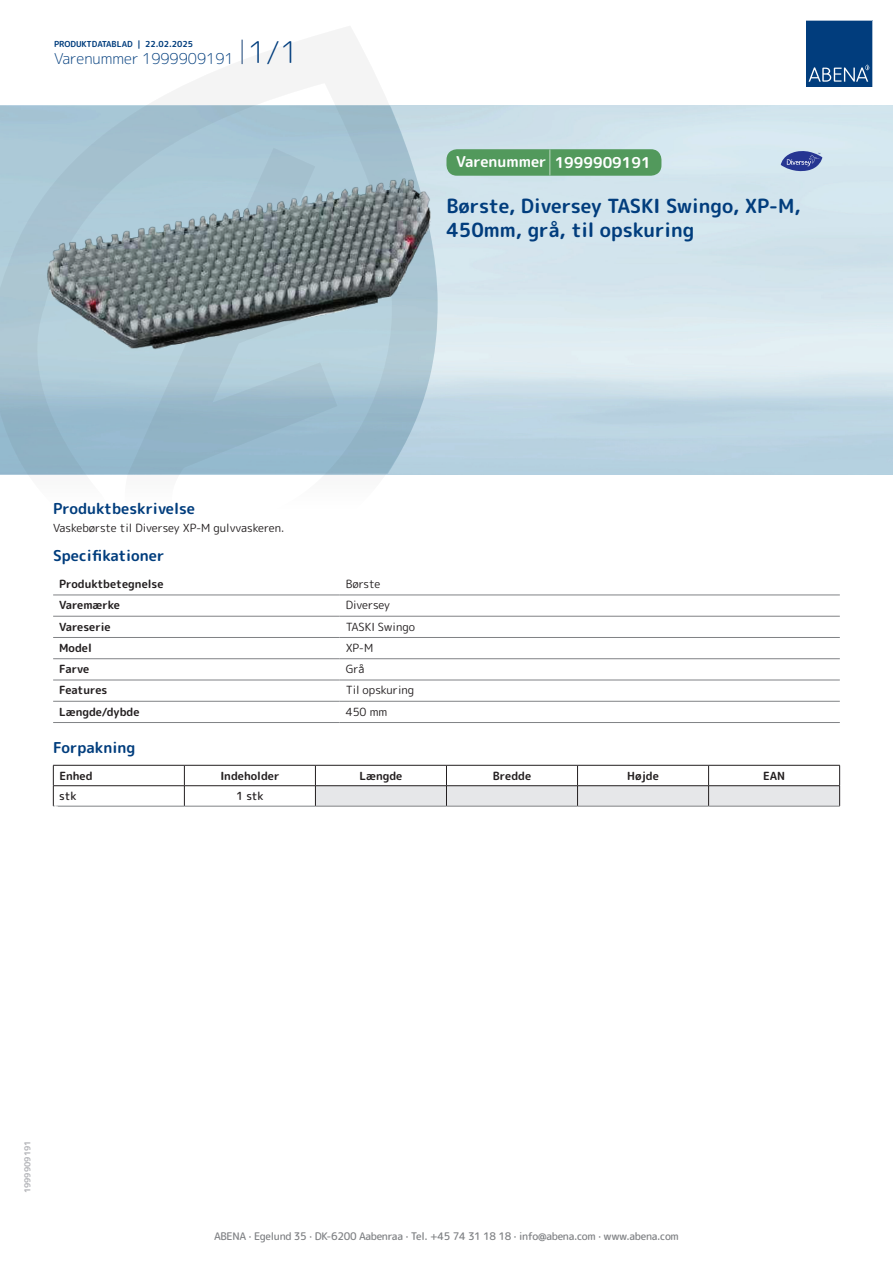
<style>
.page{position:relative;width:893px;height:1263px;background:#fff}
.page>*{position:absolute;margin:0;border:0;box-sizing:border-box;transform-origin:0 0}
.t1{font:700 19.5px/24px "Rounded Mplus 1 c";color:#013d7d}
.t2{font:700 15px "Rounded Mplus 1 c";color:#013d7d}
.t3{font:300 15px "Rounded Mplus 1 c";color:#013d7d}
.t4{font:700 15px "Rounded Mplus 1 c";color:#fff}
.t5{font:700 11.25px "Rounded Mplus 1 c";color:#231f20}
.t6{font:11.25px "Rounded Mplus 1 c";color:#231f20}
.t7{font:500 11.25px "Rounded Mplus 1 c";letter-spacing:-.01em;color:#231f20}
.t8{font:500 10.5px "Rounded Mplus 1 c";letter-spacing:-.03em;color:#808285}
.t9{font:700 10.5px "Rounded Mplus 1 c";color:#fff}
.t10{font:700 8.25px "Rounded Mplus 1 c";color:#013d7d}
.t11{font:700 8.25px "Rounded Mplus 1 c";color:#b2b3b7}
.s1{font-size:30px}
.s2{font-size:25.5px}
</style>
<div class="page">
<svg style="left:0;top:26px;width:439px;height:569px"></svg>
<svg style="left:0;top:106px;width:438px;height:368px;background:#a4c2d2"></svg>
<svg style="left:242px;top:40px;width:1px;height:24px"></svg>
<svg style="left:806px;top:20px;width:67px;height:67px;background:#144b86"></svg>
<img style="left:47px;top:178px;width:384px;height:172px">
<hr style="left:53px;top:595px;width:287px;height:1px;background:#808285">
<hr style="left:340px;top:595px;width:500px;height:1px;background:#808285">
<hr style="left:53px;top:616px;width:287px;height:1px;background:#808285">
<hr style="left:340px;top:616px;width:500px;height:1px;background:#808285">
<hr style="left:53px;top:637px;width:287px;height:1px;background:#808285">
<hr style="left:340px;top:637px;width:500px;height:1px;background:#808285">
<hr style="left:53px;top:658px;width:287px;height:1px;background:#808285">
<hr style="left:340px;top:658px;width:500px;height:1px;background:#808285">
<hr style="left:53px;top:680px;width:287px;height:1px;background:#808285">
<hr style="left:340px;top:680px;width:500px;height:1px;background:#808285">
<hr style="left:53px;top:701px;width:287px;height:1px;background:#808285">
<hr style="left:340px;top:701px;width:500px;height:1px;background:#808285">
<hr style="left:53px;top:722px;width:287px;height:1px;background:#808285">
<hr style="left:340px;top:722px;width:500px;height:1px;background:#808285">
<hr style="left:53px;top:765px;width:131px;height:1px;background:#231f20">
<hr style="left:184px;top:765px;width:131px;height:1px;background:#231f20">
<hr style="left:53px;top:785px;width:131px;height:1px;background:#231f20">
<svg style="left:53px;top:765px;width:1px;height:41px"></svg>
<hr style="left:184px;top:785px;width:131px;height:1px;background:#231f20">
<svg style="left:184px;top:765px;width:1px;height:41px"></svg>
<svg style="left:315px;top:765px;width:525px;height:41px"></svg>
<hr style="left:53px;top:806px;width:131px;height:1px;background:#808285">
<hr style="left:184px;top:806px;width:131px;height:1px;background:#808285">
<hr style="left:315px;top:806px;width:131px;height:1px;background:#808285">
<hr style="left:446px;top:806px;width:131px;height:1px;background:#808285">
<hr style="left:577px;top:806px;width:132px;height:1px;background:#808285">
<hr style="left:709px;top:806px;width:131px;height:1px;background:#808285">
<div style="left:446px;top:149px;width:215px;height:27px;background:#52995c;border-radius:10px"></div>
<svg style="left:781px;top:151px;width:41px;height:20px"></svg>
<p class="t10" style="left:54px;top:38px;width:141px">PRODUKTDATABLAD | 22.02.2025</p>
<h2 class="t3" style="left:54px;top:48px;width:246px">Varenummer 1999909191 <span class="s1">1/1</span></h2>
<h2 class="t4" style="left:456px;top:152px;width:196px">Varenummer <span class="s2">|</span> 1999909191</h2>
<h1 class="t1" style="left:446px;top:194px;width:356px">Børste, Diversey TASKI Swingo, XP-M,<br>450mm, grå, til opskuring</h1>
<h2 class="t2" style="left:53px;top:498px;width:143px">Produktbeskrivelse</h2>
<p class="t6" style="left:53px;top:520px;width:233px">Vaskebørste til Diversey XP-M gulvvaskeren.</p>
<h2 class="t2" style="left:53px;top:545px;width:113px">Specifikationer</h2>
<p class="t5" style="left:59px;top:576px;width:106px">Produktbetegnelse</p>
<p class="t6" style="left:346px;top:576px;width:36px">Børste</p>
<p class="t5" style="left:59px;top:597px;width:62px">Varemærke</p>
<p class="t6" style="left:346px;top:597px;width:46px">Diversey</p>
<p class="t5" style="left:59px;top:618px;width:53px">Vareserie</p>
<p class="t6" style="left:346px;top:618px;width:71px">TASKI Swingo</p>
<p class="t5" style="left:59px;top:640px;width:34px">Model</p>
<p class="t6" style="left:346px;top:640px;width:29px">XP-M</p>
<p class="t5" style="left:59px;top:661px;width:32px">Farve</p>
<p class="t6" style="left:346px;top:661px;width:20px">Grå</p>
<p class="t5" style="left:59px;top:682px;width:50px">Features</p>
<p class="t6" style="left:346px;top:682px;width:70px">Til opskuring</p>
<p class="t5" style="left:59px;top:704px;width:82px">Længde/dybde</p>
<p class="t6" style="left:346px;top:704px;width:43px">450 mm</p>
<h2 class="t2" style="left:53px;top:737px;width:84px">Forpakning</h2>
<p class="t5" style="left:59px;top:768px;width:35px">Enhed</p>
<p class="t5" style="left:220px;top:768px;width:61px">Indeholder</p>
<p class="t5" style="left:359px;top:768px;width:44px">Længde</p>
<p class="t5" style="left:493px;top:768px;width:40px">Bredde</p>
<p class="t5" style="left:627px;top:768px;width:33px">Højde</p>
<p class="t5" style="left:763px;top:768px;width:24px">EAN</p>
<p class="t7" style="left:59px;top:788px;width:19px">stk</p>
<p class="t7" style="left:236px;top:788px;width:29px">1 stk</p>
<p class="t9" style="left:53px;top:801px;width:7px">*</p>
<p class="t11" style="left:22px;top:1193px;width:54px;rotate:-90deg">1999909191</p>
<p class="t8" style="left:214px;top:1229px;width:466px">ABENA · Egelund 35 · DK-6200 Aabenraa · Tel. +45 74 31 18 18 · info@abena.com · www.abena.com</p>
</div>
